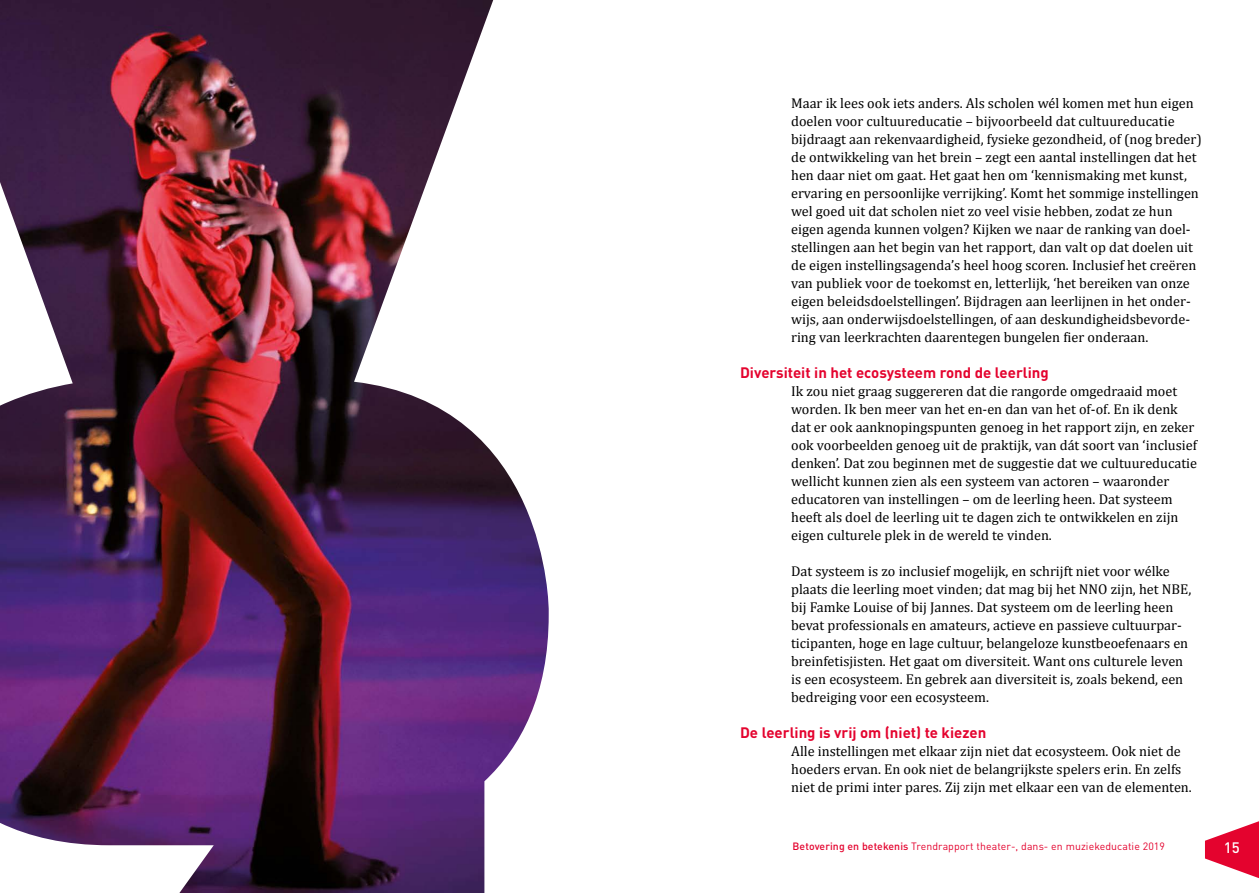
<style>
.page{position:relative;width:1259px;height:893px;background:#fff}
.page>*{position:absolute;margin:0;border:0;box-sizing:border-box;transform-origin:0 0}
.t1{font:700 15px "DINOT";color:#e4032e}
.t2{font:500 15px "DINOT";color:#fff}
.t3{font:14.25px/18px "Cambria";color:#000}
.t4{font:10.5px "DINOT";letter-spacing:.01em;color:#e4032e}
.s1{font-weight:500}
</style>
<div class="page">
<svg style="left:1205px;top:821px;width:54px;height:58px"></svg>
<img style="left:0;top:0;width:549px;height:893px">
<p class="t3" style="left:791px;top:94px;width:412px">Maar ik lees ook iets anders. Als scholen wél komen met hun eigen doelen voor cultuureducatie – bijvoorbeeld dat cultuureducatie bijdraagt aan rekenvaardigheid, fysieke gezondheid, of (nog breder) de ontwikkeling van het brein – zegt een aantal instellingen dat het hen daar niet om gaat. Het gaat hen om ‘kennismaking met kunst, ervaring en persoonlijke verrijking’. Komt het sommige instellingen wel goed uit dat scholen niet zo veel visie hebben, zodat ze hun eigen agenda kunnen volgen? Kijken we naar de ranking van doel&shy;stellingen aan het begin van het rapport, dan valt op dat doelen uit de eigen instellingsagenda’s heel hoog scoren. Inclusief het creëren van publiek voor de toekomst en, letterlijk, ‘het bereiken van onze eigen beleidsdoelstellingen’. Bijdragen aan leerlijnen in het onder&shy;wijs, aan onderwijsdoelstellingen, of aan deskundigheidsbevorde&shy;ring van leerkrachten daarentegen bungelen fier onderaan.</p>
<p class="t1" style="left:740px;top:363px;width:310px">Diversiteit in het ecosysteem rond de leerling</p>
<p class="t3" style="left:791px;top:382px;width:407px">Ik zou niet graag suggereren dat die rangorde omgedraaid moet worden. Ik ben meer van het en-en dan van het of-of. En ik denk dat er ook aanknopingspunten genoeg in het rapport zijn, en zeker ook voorbeelden genoeg uit de praktijk, van dát soort van ‘inclusief denken’. Dat zou beginnen met de suggestie dat we cultuureducatie wellicht kunnen zien als een systeem van actoren – waaronder educatoren van instellingen – om de leerling heen. Dat systeem heeft als doel de leerling uit te dagen zich te ontwikkelen en zijn eigen culturele plek in de wereld te vinden.</p>
<p class="t3" style="left:791px;top:562px;width:402px">Dat systeem is zo inclusief mogelijk, en schrijft niet voor wélke plaats die leerling moet vinden; dat mag bij het NNO zijn, het NBE, bij Famke Louise of bij Jannes. Dat systeem om de leerling heen bevat professionals en amateurs, actieve en passieve cultuurpar&shy;ticipanten, hoge en lage cultuur, belangeloze kunstbeoefenaars en breinfetisjisten. Het gaat om diversiteit. Want ons culturele leven is een ecosysteem. En gebrek aan diversiteit is, zoals bekend, een bedreiging voor een ecosysteem.</p>
<p class="t1" style="left:740px;top:723px;width:248px">De leerling is vrij om (niet) te kiezen</p>
<p class="t3" style="left:791px;top:742px;width:402px">Alle instellingen met elkaar zijn niet dat ecosysteem. Ook niet de hoeders ervan. En ook niet de belangrijkste spelers erin. En zelfs niet de primi inter pares. Zij zijn met elkaar een van de elementen.</p>
<p class="t4" style="left:792px;top:840px;width:374px"><span class="s1">Betovering en betekenis</span> Trendrapport theater-, dans- en muziekeducatie 2019</p>
<p class="t2" style="left:1224px;top:838px;width:17px">15</p>
</div>
